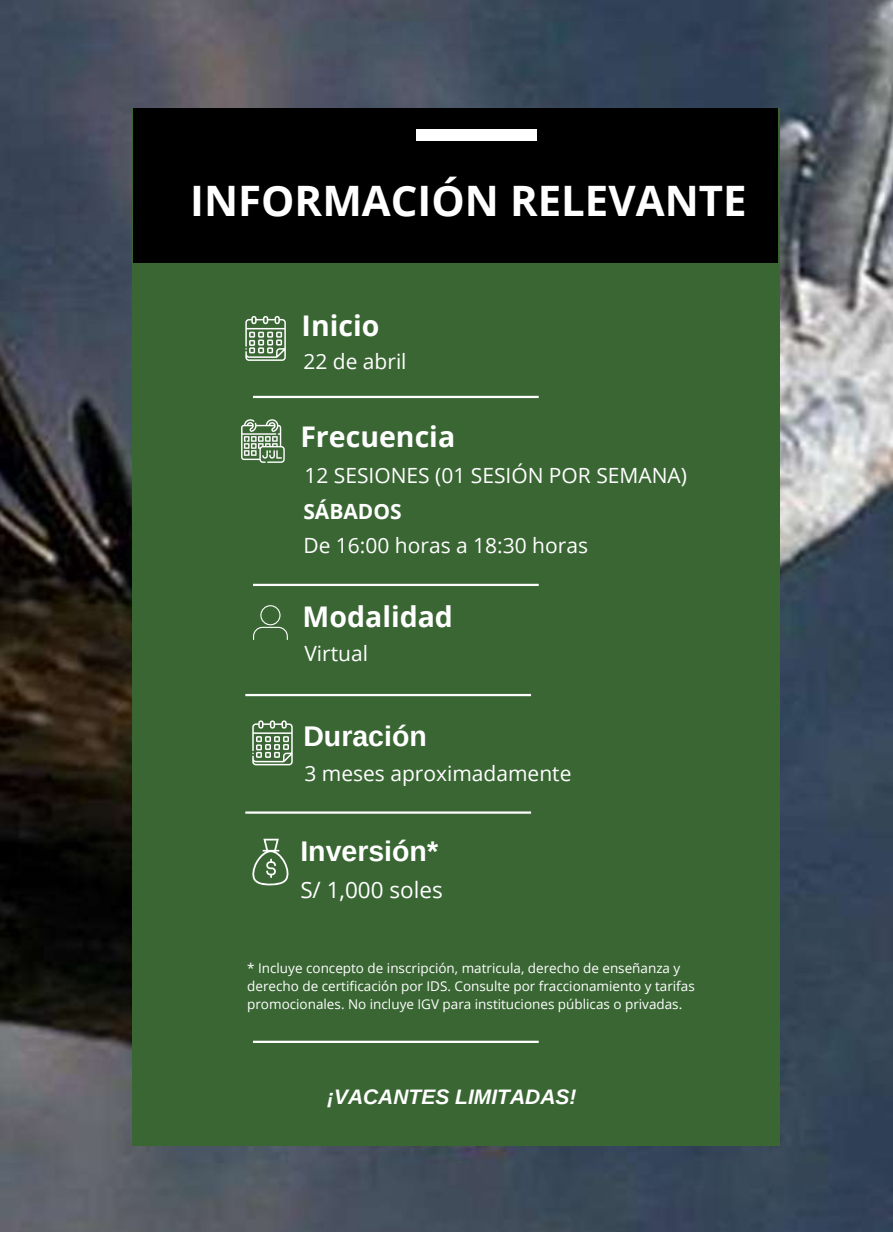
<style>
.page{position:relative;width:893px;height:1233px;background:#fff}
.page>*{position:absolute;margin:0;border:0;box-sizing:border-box;transform-origin:0 0}
.t1{font:700 42px "Open Sans";color:#fff}
.t2{font:700 28.5px "Open Sans";color:#fff}
.t3{font:700 28.5px "Arimo";color:#fff}
.t4{font:22.5px "Open Sans";color:#fff}
.t5{font:21px "Open Sans";color:#fff}
.t6{font:italic 700 21px "Arimo";color:#fff}
.t7{font:700 21px "Open Sans";color:#fff}
.t8{font:13.5px/18px "Open Sans";color:#fff}
</style>
<div class="page">
<img style="left:0;top:0;width:892px;height:1232px">
<div style="left:132px;top:108px;width:648px;height:1038px;background:#3a6634"></div>
<svg style="left:245px;top:316px;width:41px;height:45px"></svg>
<svg style="left:241px;top:419px;width:44px;height:44px"></svg>
<svg style="left:252px;top:720px;width:41px;height:45px"></svg>
<svg style="left:252px;top:839px;width:37px;height:46px"></svg>
<hr style="left:253px;top:396px;width:285px;height:2px;background:#fff">
<hr style="left:245px;top:694px;width:286px;height:2px;background:#fff">
<hr style="left:245px;top:811px;width:286px;height:3px;background:#fff">
<hr style="left:253px;top:1041px;width:285px;height:2px;background:#fff">
<div style="left:133px;top:108px;width:644px;height:155px;background:#000"></div>
<hr style="left:253px;top:584px;width:285px;height:2px;background:#fff">
<svg style="left:253px;top:605px;width:35px;height:35px"></svg>
<div style="left:416px;top:129px;width:120px;height:12px;background:#fff"></div>
<h1 class="t1" style="left:190px;top:172px;width:558px">INFORMACIÓN RELEVANTE</h1>
<h2 class="t2" style="left:301px;top:306px;width:79px">Inicio</h2>
<h3 class="t5" style="left:303px;top:347px;width:105px">22 de abril</h3>
<h2 class="t2" style="left:300px;top:417px;width:156px">Frecuencia</h2>
<h3 class="t5" style="left:304px;top:460px;width:384px">12 SESIONES (01 SESIÓN POR SEMANA)</h3>
<h3 class="t7" style="left:303px;top:497px;width:100px">SÁBADOS</h3>
<h3 class="t5" style="left:303px;top:531px;width:286px">De 16:00 horas a 18:30 horas</h3>
<h2 class="t2" style="left:302px;top:597px;width:152px">Modalidad</h2>
<h3 class="t5" style="left:304px;top:638px;width:65px">Virtual</h3>
<h2 class="t3" style="left:303px;top:720px;width:125px">Duración</h2>
<h3 class="t5" style="left:304px;top:758px;width:268px">3 meses aproximadamente</h3>
<h2 class="t3" style="left:300px;top:836px;width:139px">Inversión*</h2>
<h3 class="t4" style="left:300px;top:874px;width:144px">S/ 1,000 soles</h3>
<p class="t8" style="left:247px;top:959px;width:449px">* Incluye concepto de inscripción, matricula, derecho de enseñanza y derecho de certificación por IDS. Consulte por fraccionamiento y tarifas promocionales. No incluye IGV para instituciones públicas o privadas.</p>
<h3 class="t6" style="left:327px;top:1085px;width:251px">¡VACANTES LIMITADAS!</h3>
</div>
